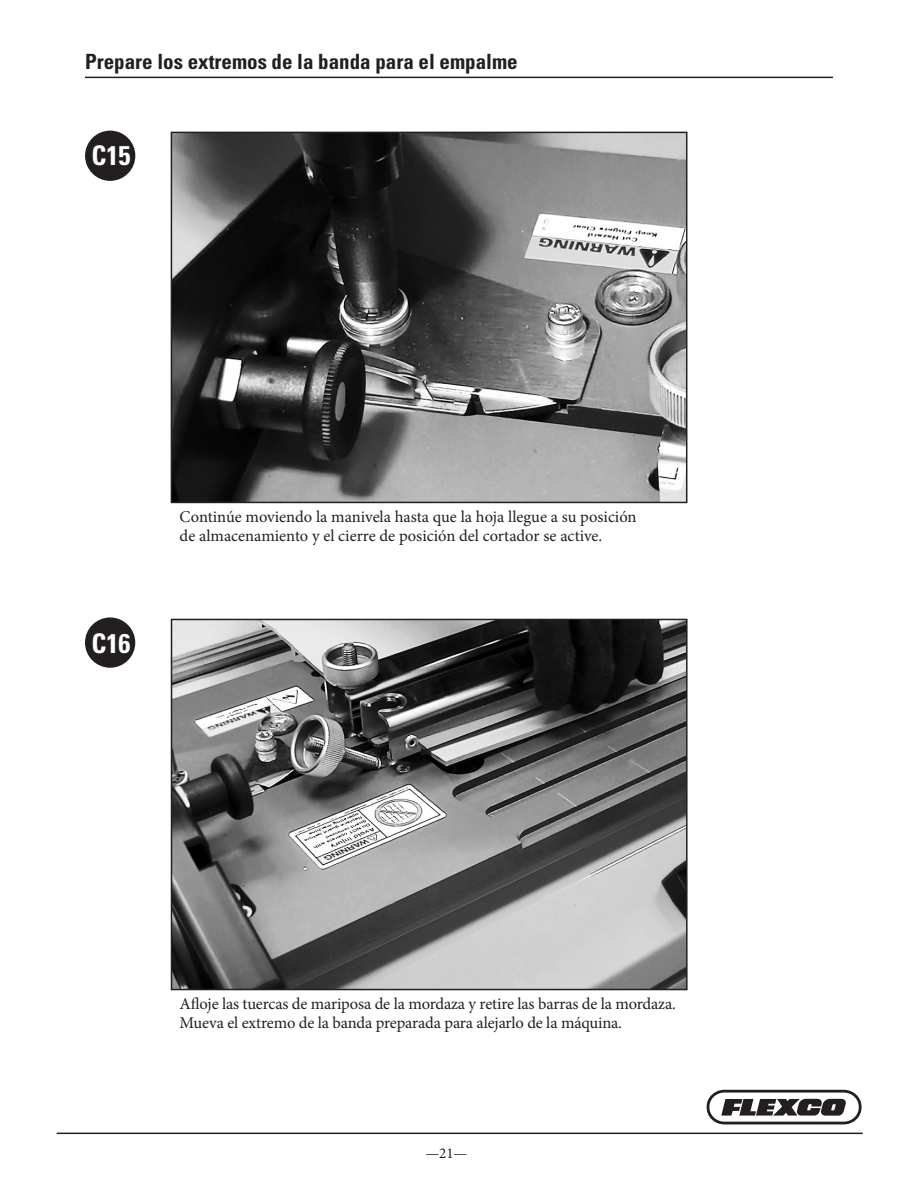
<style>
.page{position:relative;width:918px;height:1188px;background:#fff}
.page>*{position:absolute;margin:0;border:0;box-sizing:border-box;transform-origin:0 0}
.note_standalone{font:700 condensed 27px "Univers LT Std";color:#fff}
.SpreadHdr{font:700 condensed 21px "Univers LT Std";color:#231f20}
.bodycopy{font:16.5px/18.9px "Minion Pro";letter-spacing:-.005em;color:#231f20}
.t1{font:15px "Minion Pro";color:#231f20}
</style>
<div class="page">
<svg style="left:707px;top:1090px;width:155px;height:34px"></svg>
<hr style="left:57px;top:1133px;width:806px;height:1px;background:#231f20">
<hr style="left:85px;top:77px;width:748px;height:1px;background:#231f20">
<div style="left:85px;top:131px;width:50px;height:50px;background:#231f20;border-radius:50%"></div>
<img style="left:174px;top:135px;width:510px;height:365px">
<div style="left:171px;top:132px;width:516px;height:371px;border:2px solid #231f20"></div>
<div style="left:85px;top:617px;width:50px;height:51px;background:#231f20;border-radius:50%"></div>
<img style="left:174px;top:622px;width:511px;height:365px">
<div style="left:171px;top:619px;width:517px;height:371px;border:2px solid #231f20"></div>
<p class="SpreadHdr" style="left:85px;top:49px;width:434px">Prepare los extremos de la banda para el empalme</p>
<p class="note_standalone" style="left:91px;top:139px;width:40px">C15</p>
<p class="note_standalone" style="left:91px;top:627px;width:40px">C16</p>
<p class="bodycopy" style="left:180px;top:507px;width:459px">Continúe moviendo la manivela hasta que la hoja llegue a su posición de almacenamiento y el cierre de posición del cortador se active.</p>
<p class="bodycopy" style="left:180px;top:995px;width:498px">Afloje las tuercas de mariposa de la mordaza y retire las barras de la mordaza.<br>Mueva el extremo de la banda preparada para alejarlo de la máquina.</p>
<p class="t1" style="left:425px;top:1144px;width:44px">—21—</p>
</div>
